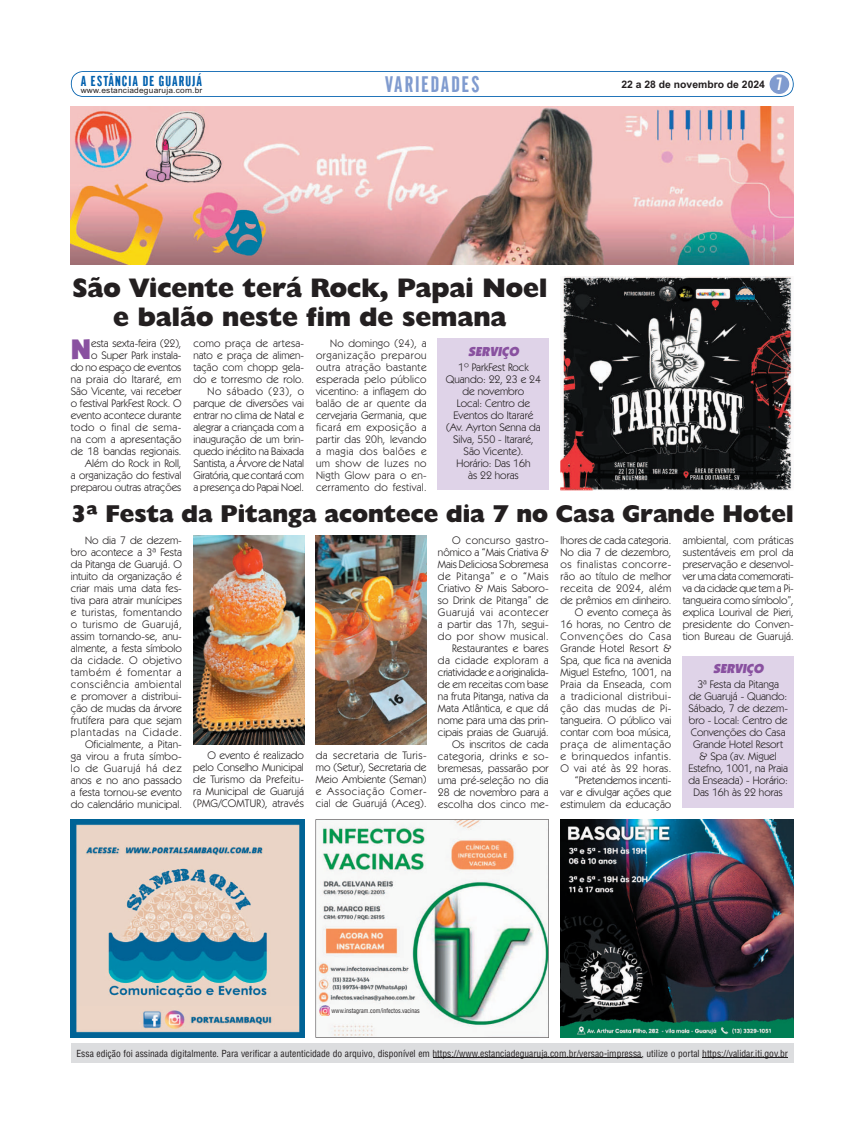
<style>
.page{position:relative;width:865px;height:1134px;background:#fff}
.page>*{position:absolute;margin:0;border:0;box-sizing:border-box;transform-origin:0 0}
.t1{font:900 28.1px "Kabel IT Cby BT";color:#8951a0}
.t2{font:800 27px/29px "Humanist 521 BT";color:#231f20;text-align:center}
.t3{font:800 24.5px "Humanist 521 BT";color:#231f20}
.t4{font:21.9px "Gothic CG No 1";letter-spacing:.09em;color:#809bcf}
.t5{font:17.3px "Gothic CG No 1";color:#fff}
.t6{font:14px "Gothic CG No 1";letter-spacing:.075em;color:#0160ae}
.t7{font:italic 900 13px "Kabel IT Cby BT";color:#8951a0}
.t8{font:11px/12px "Kabel IT Cby BT";color:#231f20;text-align:right}
.t9{font:700 10.4px "Arial";color:#231f20}
.t10{font:9.5px "Switzerland Condensed";color:#231f20}
.t11{font:7.9px "Arial";letter-spacing:.025em;color:#231f20;scale:1.06 1}
.t12{font:6.4px "Switzerland Condensed";color:#231f20;scale:.94 1}
</style>
<div class="page">
<img style="left:316px;top:535px;width:111px;height:209px">
<div style="left:683px;top:656px;width:111px;height:151px;background:#dfd3e8"></div>
<div style="left:438px;top:338px;width:111px;height:152px;background:#dfd3e8"></div>
<img style="left:560px;top:276px;width:232px;height:214px">
<img style="left:732px;top:282px;width:25px;height:23px">
<div style="left:71px;top:1043px;width:723px;height:20px;background:#dcdddf"></div>
<hr style="left:433px;top:1057px;width:208px;height:1px;background:#231f20">
<hr style="left:702px;top:1057px;width:86px;height:1px;background:#231f20">
<img style="left:71px;top:107px;width:723px;height:158px">
<svg style="left:71px;top:71px;width:723px;height:26px"></svg>
<div style="left:770px;top:74px;width:19px;height:20px;background:#809bcf;border-radius:50%"></div>
<img style="left:71px;top:819px;width:233px;height:219px">
<img style="left:560px;top:819px;width:234px;height:219px">
<svg style="left:316px;top:819px;width:233px;height:219px;fill:#f7f7f6"></svg>
<svg style="left:320px;top:1005px;width:10px;height:11px"></svg>
<img style="left:193px;top:535px;width:111px;height:209px">
<p class="t6" style="left:81px;top:76px;width:123px">A ESTÂNCIA DE GUARUJÁ</p>
<p class="t11" style="left:81px;top:87px;width:116px">www.estanciadeguaruja.com.br</p>
<h3 class="t4" style="left:385px;top:76px;width:96px">VARIEDADES</h3>
<h2 class="t2" style="left:72px;top:276px;width:476px">São Vicente terá Rock, Papai Noel e balão neste fim de semana</h2>
<p class="t9" style="left:621px;top:80px;width:145px">22 a 28 de novembro de 2024</p>
<h3 class="t5" style="left:777px;top:78px;width:7px">7</h3>
<p class="t8" style="left:71px;top:338px;width:112px">esta sexta-feira (22),<br>o Super Park instala-<br>do no espaço de eventos na praia do Itararé, em<br>São Vicente, vai receber o festival ParkFest Rock. O evento acontece durante todo o final de sema&shy;na com a apresentação de 18 bandas regionais.<br>Além do Rock in Roll,<br>a organização do festival preparou outras atrações</p>
<p class="t8" style="left:193px;top:338px;width:112px">como praça de artesa&shy;nato e praça de alimen&shy;tação com chopp gela&shy;do e torresmo de rolo.<br>No sábado (23), o parque de diversões vai entrar no clima de Natal e alegrar a criançada com a inauguração de um brin&shy;quedo inédito na Baixada<br>Santista, a Árvore de Natal<br>Giratória, que contará com a presença do Papai Noel.</p>
<p class="t8" style="left:316px;top:338px;width:112px;text-align:justify;text-indent:14px">No domingo (24), a organização preparou outra atração bastante esperada pelo público vicentino: a inflagem do balão de ar quente da cervejaria Germania, que ficará em exposição a partir das 20h, levando a magia dos balões e um show de luzes no Nigth Glow para o en&shy;cerramento do festival.</p>
<p class="t7" style="left:468px;top:346px;width:54px">SERVIÇO</p>
<h1 class="t1" style="left:71px;top:338px;width:22px">N</h1>
<p class="t8" style="left:446px;top:362px;width:97px;text-align:center">1º ParkFest Rock<br>Quando: 22, 23 e 24 de novembro<br>Local: Centro de<br>Eventos do Itararé (Av. Ayrton Senna da<br>Silva, 550 - Itararé,<br>São Vicente).<br>Horário: Das 16h<br>às 22 horas</p>
<h3 class="t3" style="left:71px;top:505px;width:724px">3ª Festa da Pitanga acontece dia 7 no Casa Grande Hotel</h3>
<p class="t8" style="left:71px;top:535px;width:113px">No dia 7 de dezem&shy;bro acontece a 3ª Festa da Pitanga de Guarujá. O intuito da organização é criar mais uma data fes&shy;tiva para atrair munícipes e turistas, fomentando o turismo de Guarujá, assim tornando-se, anu&shy;almente, a festa símbolo da cidade. O objetivo também é fomentar a consciência ambiental e promover a distribui&shy;ção de mudas da árvore frutífera para que sejam plantadas na Cidade.<br>Oficialmente, a Pitan-<br>ga virou a fruta símbo&shy;lo de Guarujá há dez anos e no ano passado a festa tornou-se evento do calendário municipal.</p>
<p class="t8" style="left:193px;top:750px;width:112px;text-align:justify;text-indent:14px">O evento é realizado pelo Conselho Municipal de Turismo da Prefeitu&shy;ra Municipal de Guarujá (PMG/COMTUR), através</p>
<p class="t8" style="left:316px;top:750px;width:112px;text-align:justify">da secretaria de Turis&shy;mo (Setur), Secretaria de Meio Ambiente (Seman) e Associação Comer&shy;cial de Guarujá (Aceg).</p>
<p class="t8" style="left:438px;top:535px;width:112px">O concurso gastro&shy;nômico a “Mais Criativa &amp;<br>Mais Deliciosa Sobremesa de Pitanga” e o “Mais<br>Criativo &amp; Mais Saboro&shy;so Drink de Pitanga” de<br>Guarujá vai acontecer a partir das 17h, segui&shy;do por show musical.<br>Restaurantes e bares da cidade exploram a criatividade e a originalida&shy;de em receitas com base na fruta Pitanga, nativa da<br>Mata Atlântica, e que dá nome para uma das prin&shy;cipais praias de Guarujá.<br>Os inscritos de cada categoria, drinks e so&shy;bremesas, passarão por uma pré-seleção no dia<br>28 de novembro para a escolha dos cinco me-</p>
<p class="t8" style="left:561px;top:535px;width:112px">lhores de cada categoria.<br>No dia 7 de dezembro, os finalistas concorre&shy;rão ao título de melhor receita de 2024, além de prêmios em dinheiro.<br>O evento começa às<br>16 horas, no Centro de<br>Convenções do Casa<br>Grande Hotel Resort &amp;<br>Spa, que fica na avenida<br>Miguel Estefno, 1001, na<br>Praia da Enseada, com a tradicional distribui&shy;ção das mudas de Pi&shy;tangueira. O público vai contar com boa música, praça de alimentação e brinquedos infantis.<br>O vai até às 22 horas. “Pretendemos incenti&shy;var e divulgar ações que estimulem da educação</p>
<p class="t8" style="left:683px;top:535px;width:113px;text-align:justify">ambiental, com práticas sustentáveis em prol da preservação e desenvol&shy;ver uma data comemorati&shy;va da cidade que tem a Pi&shy;tangueira como símbolo”, explica Lourival de Pieri, presidente do Conven&shy;tion Bureau de Guarujá.</p>
<p class="t7" style="left:713px;top:664px;width:54px">SERVIÇO</p>
<p class="t8" style="left:688px;top:679px;width:101px;text-align:center">3ª Festa da Pitanga<br>de Guarujá - Quando:<br>Sábado, 7 de dezem&shy;bro - Local: Centro de<br>Convenções do Casa<br>Grande Hotel Resort &amp; Spa (av. Miguel<br>Estefno, 1001, na Praia da Enseada) - Horário:<br>Das 16h às 22 horas</p>
<p class="t12" style="left:332px;top:1008px;width:95px">www.instagram.com/infectos.vacinas</p>
<p class="t10" style="left:77px;top:1049px;width:713px">Essa edição foi assinada digitalmente. Para verificar a autenticidade do arquivo, disponível em https://www.estanciadeguaruja.com.br/versao-impressa, utilize o portal https://validar.iti.gov.br</p>
</div>
